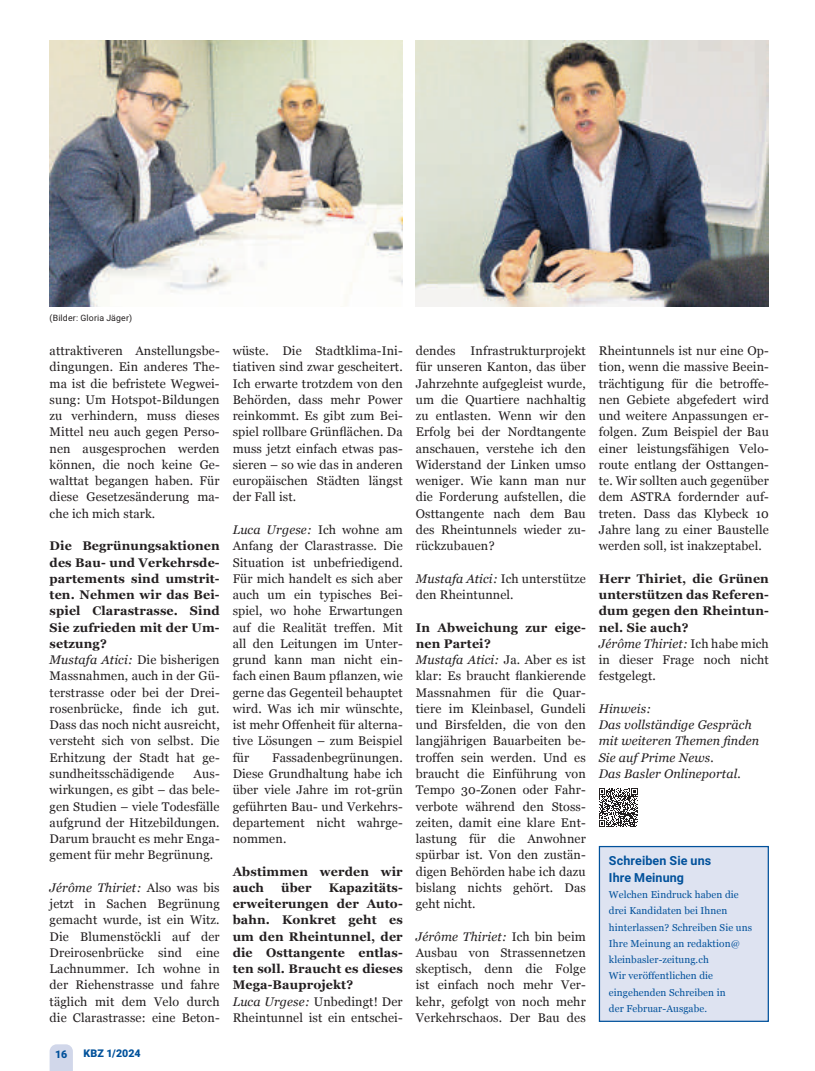
<style>
.page{position:relative;width:815px;height:1071px;background:#fff}
.page>*{position:absolute;margin:0;border:0;box-sizing:border-box;transform-origin:0 0}
.t1{font:12.5px/16.2px "Georgia";letter-spacing:.01em;color:#231f20;text-align:justify}
.t2{font:700 12.5px/16.2px "Georgia";letter-spacing:.01em;color:#231f20}
.t3{font:italic 12.5px/16.2px "Georgia";letter-spacing:.01em;color:#231f20}
.t4{font:700 12.5px/16.2px "Roboto";letter-spacing:.01em;color:#01519b}
.t5{font:900 10.62px "Roboto";letter-spacing:.005em;color:#01519b}
.t6{font:10px/16.2px "Georgia";letter-spacing:.01em;color:#01519b}
.t7{font:8.75px "Roboto";letter-spacing:.02em;color:#231f20}
.s1{font-weight:700}
.s2{font-style:italic}
.s3{font-weight:400;font-style:italic}
.s4{font-weight:400}
</style>
<div class="page">
<svg style="left:50px;top:1044px;width:23px;height:26px"></svg>
<img style="left:50px;top:41px;width:353px;height:265px">
<img style="left:416px;top:41px;width:353px;height:265px">
<div style="left:599px;top:846px;width:169px;height:174px;background:#dee3f1"></div>
<div style="left:599px;top:845px;width:170px;height:176px;border:1px solid #01519b"></div>
<svg style="left:599px;top:788px;width:39px;height:38px"></svg>
<p class="t7" style="left:50px;top:311px;width:84px">(Bilder: Gloria Jäger)</p>
<p class="t1" style="left:50px;top:342px;width:172px">attraktiveren Anstellungsbe&shy;dingungen. Ein anderes The&shy;ma ist die befristete Wegwei&shy;sung: Um Hotspot-Bildungen zu verhindern, muss dieses Mittel neu auch gegen Perso&shy;nen ausgesprochen werden können, die noch keine Ge&shy;walttat begangen haben. Für diese Gesetzesänderung ma&shy;che ich mich stark.</p>
<p class="t1" style="left:50px;top:537px;width:172px;text-align:left"><span class="s1">Die Begrünungsaktionen des Bau- und Verkehrsde&shy;partements sind umstrit&shy;ten. Nehmen wir das Bei&shy;spiel Clarastrasse. Sind<br>Sie zufrieden mit der Um&shy;setzung?<br></span><span class="s2">Mustafa Atici:</span> Die bisherigen<br>Massnahmen, auch in der Gü&shy;terstrasse oder bei der Drei&shy;rosenbrücke, finde ich gut.<br>Dass das noch nicht ausreicht, versteht sich von selbst. Die<br>Erhitzung der Stadt hat ge&shy;sundheitsschädigende</p>
<p class="t1" style="left:50px;top:765px;width:172px;text-indent:144px">Aus&shy;wirkungen, es gibt – das bele&shy;gen Studien – viele Todesfälle aufgrund der Hitzebildungen.<br>Darum braucht es mehr Enga&shy;gement für mehr Begrünung.</p>
<p class="t1" style="left:50px;top:879px;width:172px"><span class="s2">Jérôme Thiriet:</span> Also was bis jetzt in Sachen Begrünung gemacht wurde, ist ein Witz.<br>Die Blumenstöckli auf der Dreirosenbrücke sind eine Lachnummer. Ich wohne in der Riehenstrasse und fahre täglich mit dem Velo durch die Clarastrasse: eine Beton-</p>
<p class="t5" style="left:55px;top:1046px;width:13px">16</p>
<p class="t5" style="left:83px;top:1045px;width:59px">KBZ 1/2024</p>
<p class="t1" style="left:233px;top:342px;width:172px">wüste. Die Stadtklima-Ini&shy;tiativen sind zwar gescheitert.<br>Ich erwarte trotzdem von den Behörden, dass mehr Power reinkommt. Es gibt zum Bei&shy;spiel rollbare Grünflächen. Da muss jetzt einfach etwas pas&shy;sieren – so wie das in anderen europäischen Städten längst der Fall ist.</p>
<p class="t1" style="left:233px;top:521px;width:172px"><span class="s2">Luca Urgese:</span> Ich wohne am Anfang der Clarastrasse. Die Situation ist unbefriedigend.<br>Für mich handelt es sich aber auch um ein typisches Bei&shy;spiel, wo hohe Erwartungen auf die Realität treffen. Mit all den Leitungen im Unter&shy;grund kann man nicht ein&shy;fach einen Baum pflanzen, wie gerne das Gegenteil behauptet wird. Was ich mir wünschte, ist mehr Offenheit für alterna&shy;tive Lösungen – zum Beispiel für</p>
<p class="t1" style="left:233px;top:749px;width:172px;text-indent:39px">Fassadenbegrünungen.<br>Diese Grundhaltung habe ich über viele Jahre im rot-grün geführten Bau- und Verkehrs&shy;departement nicht wahrge&shy;nommen.</p>
<p class="t2" style="left:233px;top:862px;width:172px">Abstimmen werden wir auch</p>
<p class="t2" style="left:233px;top:878px;width:172px;text-indent:96px">Kapazitäts&shy;erweiterungen der Auto&shy;bahn. Konkret geht es um den Rheintunnel, der die Osttangente entlas&shy;ten soll. Braucht es dieses<br>Mega-Bauprojekt?<br><span class="s3">Luca Urgese:</span> <span class="s4">Unbedingt! Der<br>Rheintunnel ist ein entschei-</span></p>
<p class="t2" style="left:281px;top:878px;width:32px">über</p>
<p class="t1" style="left:416px;top:342px;width:172px">dendes Infrastrukturprojekt für unseren Kanton, das über Jahrzehnte aufgegleist wurde, um die Quartiere nachhaltig zu entlasten. Wenn wir den Erfolg bei der Nordtangente anschauen, verstehe ich den Widerstand der Linken umso weniger. Wie kann man nur die Forderung aufstellen, die Osttangente nach dem Bau des Rheintunnels wieder zu&shy;rückzubauen?</p>
<p class="t1" style="left:416px;top:570px;width:172px"><span class="s2">Mustafa Atici:</span> Ich unterstütze den Rheintunnel.</p>
<p class="t1" style="left:416px;top:619px;width:172px;text-align:left"><span class="s1">In Abweichung zur eige&shy;nen Partei?<br></span><span class="s2">Mustafa Atici:</span> Ja. Aber es ist klar: Es braucht flankierende<br>Massnahmen für die Quar&shy;tiere im Kleinbasel, Gundeli und Birsfelden, die von den langjährigen Bauarbeiten be&shy;troffen sein werden. Und es braucht die Einführung von<br>Tempo 30-Zonen oder Fahr&shy;verbote während den Stoss&shy;zeiten, damit eine klare Ent&shy;lastung für die Anwohner spürbar ist. Von den zustän&shy;digen Behörden habe ich dazu bislang nichts gehört. Das geht nicht.</p>
<p class="t1" style="left:416px;top:927px;width:172px"><span class="s2">Jérôme Thiriet:</span> Ich bin beim Ausbau von Strassennetzen skeptisch, denn die Folge ist einfach noch mehr Ver&shy;kehr, gefolgt von noch mehr Verkehrschaos. Der Bau des</p>
<p class="t1" style="left:599px;top:342px;width:172px">Rheintunnels ist nur eine Op&shy;tion, wenn die massive Beein&shy;trächtigung für die betroffe&shy;nen Gebiete abgefedert wird und weitere Anpassungen er&shy;folgen. Zum Beispiel der Bau einer leistungsfähigen Velo&shy;route entlang der Osttangen&shy;te. Wir sollten auch gegenüber dem ASTRA fordernder auf&shy;treten. Dass das Klybeck 10<br>Jahre lang zu einer Baustelle werden soll, ist inakzeptabel.</p>
<p class="t2" style="left:599px;top:569px;width:172px">Herr Thiriet, die Grünen unterstützen das Referen&shy;dum gegen den Rheintun&shy;nel. Sie auch?<br><span class="s3">Jérôme Thiriet:</span> <span class="s4">Ich habe mich in dieser Frage noch nicht festgelegt.</span></p>
<p class="t3" style="left:599px;top:699px;width:162px">Hinweis:<br>Das vollständige Gespräch mit weiteren Themen finden<br>Sie auf Prime News.<br>Das Basler Onlineportal.</p>
<p class="t4" style="left:609px;top:852px;width:104px">Schreiben Sie uns<br>Ihre Meinung</p>
<p class="t6" style="left:609px;top:886px;width:145px">Welchen Eindruck haben die drei Kandidaten bei Ihnen hinterlassen? Schreiben Sie uns<br>Ihre Meinung an redaktion@ kleinbasler-zeitung.ch<br>Wir veröffentlichen die eingehenden Schreiben in<br>der Februar-Ausgabe.</p>
</div>
